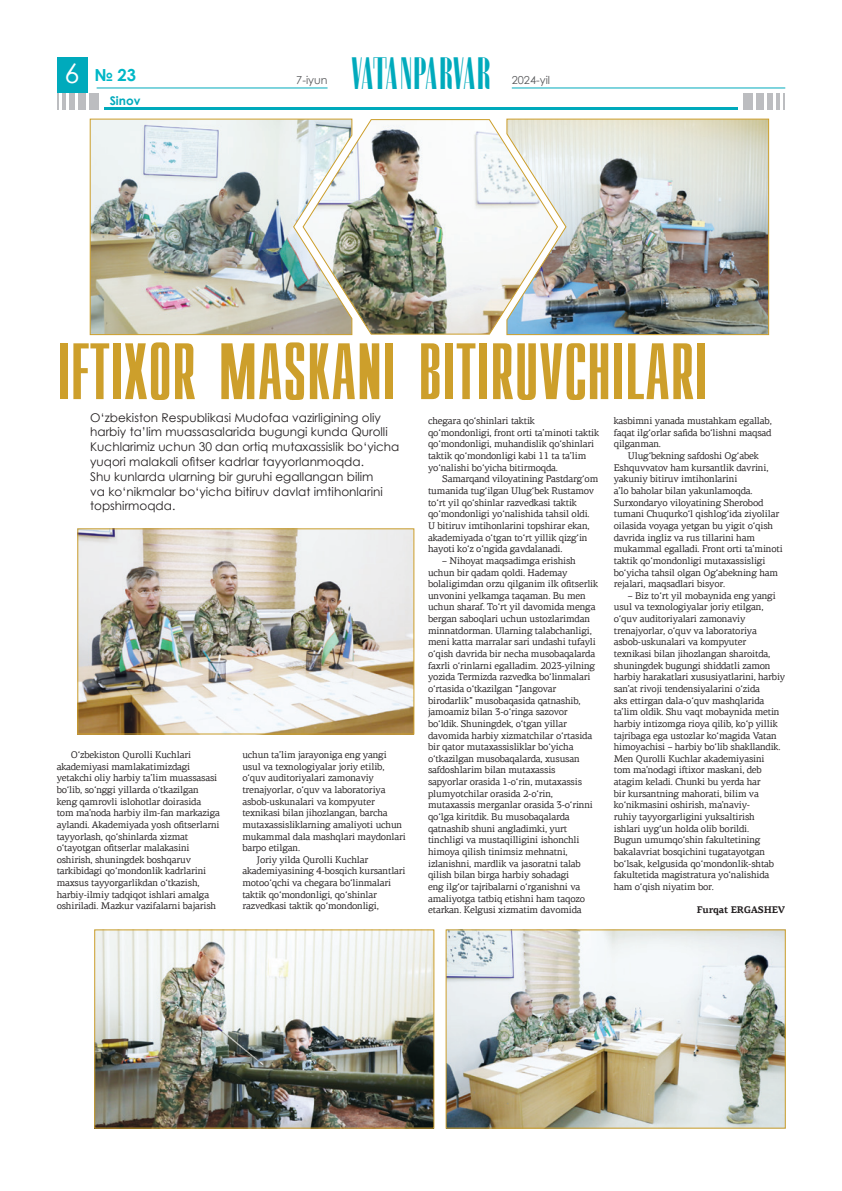
<style>
.page{position:relative;width:842px;height:1191px;background:#fff}
.page>*{position:absolute;margin:0;border:0;box-sizing:border-box;transform-origin:0 0}
.t1{font:66.4px "Virtec Compact Uz";color:#cd9f2b;scale:.95 1}
.t2{font:44.1px "Zabatana Poster";letter-spacing:-.035em;color:#00aabc;scale:.81 1}
.t3{font:700 16.6px "Century Gothic";color:#00b7c7}
.t4{font:12px/14.8px "Century Gothic";color:#231f20}
.t5{font:700 12px "Century Gothic";color:#00aabc}
.t6{font:11px "Century Gothic";color:#57585a}
.t7{font:9.7px/11.6px "PF Agora Serif Pro UZ";letter-spacing:-.02em;color:#231f20}
.t8{font:700 9.7px "PF Agora Serif Pro UZ";color:#231f20}
.s1{font-weight:400;font-size:27px;color:#fff}
</style>
<div class="page">
<div style="left:57px;top:58px;width:30px;height:35px;background:#00aabc"></div>
<hr style="left:512px;top:87px;width:273px;height:1px;background:#00aabc">
<hr style="left:97px;top:87px;width:231px;height:1px;background:#00aabc">
<div style="left:90px;top:93px;width:9px;height:17px;background:#bcbdc0"></div>
<div style="left:79px;top:93px;width:7px;height:17px;background:#bcbdc0"></div>
<div style="left:70px;top:93px;width:5px;height:17px;background:#bcbdc0"></div>
<hr style="left:62px;top:93px;width:4px;height:17px;background:#bcbdc0">
<svg style="left:57px;top:93px;width:1px;height:17px"></svg>
<div style="left:743px;top:93px;width:9px;height:17px;background:#bcbdc0"></div>
<div style="left:756px;top:93px;width:7px;height:17px;background:#bcbdc0"></div>
<div style="left:767px;top:93px;width:5px;height:17px;background:#bcbdc0"></div>
<hr style="left:776px;top:93px;width:4px;height:17px;background:#bcbdc0">
<svg style="left:783px;top:93px;width:2px;height:17px"></svg>
<hr style="left:104px;top:108px;width:634px;height:2px;background:#00aabc">
<img style="left:89px;top:118px;width:213px;height:217px">
<img style="left:559px;top:118px;width:211px;height:217px">
<img style="left:302px;top:118px;width:257px;height:217px">
<img style="left:79px;top:530px;width:333px;height:202px">
<div style="left:77px;top:528px;width:337px;height:206px;border:1px solid #cd9f2b"></div>
<img style="left:96px;top:931px;width:336px;height:195px">
<div style="left:94px;top:929px;width:340px;height:199px;border:1px solid #cd9f2b"></div>
<img style="left:448px;top:931px;width:336px;height:195px">
<div style="left:446px;top:929px;width:340px;height:199px;border:1px solid #cd9f2b"></div>
<h3 class="t3" style="left:65px;top:63px;width:73px"><span class="s1">6</span> № 23</h3>
<p class="t5" style="left:110px;top:91px;width:32px">Sinov</p>
<p class="t6" style="left:296px;top:73px;width:33px">7-iyun</p>
<h2 class="t2" style="left:351px;top:46px;width:175px">VATANPARVAR</h2>
<p class="t6" style="left:512px;top:72px;width:40px">2024-yil</p>
<h1 class="t1" style="left:57px;top:332px;width:687px">IFTIXOR MASKANI BITIRUVCHILARI</h1>
<p class="t4" style="left:90px;top:410px;width:311px">O‘zbekiston Respublikasi Mudofaa vazirligining oliy harbiy ta’lim muassasalarida bugungi kunda Qurolli Kuchlarimiz uchun 30 dan ortiq mutaxassislik bo‘yicha yuqori malakali ofitser kadrlar tayyorlanmoqda.<br>Shu kunlarda ularning bir guruhi egallangan bilim<br>va ko‘nikmalar bo‘yicha bitiruv davlat imtihonlarini topshirmoqda.</p>
<p class="t7" style="left:57px;top:749px;width:165px;text-indent:14px">O‘zbekiston Qurolli Kuchlari akademiyasi mamlakatimizdagi yetakchi oliy harbiy ta’lim muassasasi bo‘lib, so‘nggi yillarda o‘tkazilgan keng qamrovli islohotlar doirasida tom ma’noda harbiy ilm-fan markaziga aylandi. Akademiyada yosh ofitserlarni tayyorlash, qo‘shinlarda xizmat o‘tayotgan ofitserlar malakasini oshirish, shuningdek boshqaruv tarkibidagi qo‘mondonlik kadrlarini maxsus tayyorgarlikdan o‘tkazish, harbiy-ilmiy tadqiqot ishlari amalga oshiriladi. Mazkur vazifalarni bajarish</p>
<p class="t7" style="left:242px;top:749px;width:146px">uchun ta’lim jarayoniga eng yangi</p>
<p class="t7" style="left:242px;top:760px;width:144px">usul va texnologiyalar joriy etilib,</p>
<p class="t7" style="left:242px;top:772px;width:133px">o‘quv auditoriyalari zamonaviy</p>
<p class="t7" style="left:242px;top:784px;width:145px">trenajyorlar, o‘quv va laboratoriya</p>
<p class="t7" style="left:242px;top:795px;width:134px">asbob-uskunalari va kompyuter</p>
<p class="t7" style="left:242px;top:807px;width:147px">texnikasi bilan jihozlangan, barcha</p>
<p class="t7" style="left:242px;top:819px;width:161px">mutaxassisliklarning amaliyoti uchun</p>
<p class="t7" style="left:242px;top:830px;width:165px">mukammal dala mashqlari maydonlari</p>
<p class="t7" style="left:242px;top:842px;width:59px">barpo etilgan.</p>
<p class="t7" style="left:257px;top:853px;width:113px">Joriy yilda Qurolli Kuchlar</p>
<p class="t7" style="left:242px;top:865px;width:165px">akademiyasining 4-bosqich kursantlari</p>
<p class="t7" style="left:242px;top:877px;width:150px">motoo‘qchi va chegara bo‘linmalari</p>
<p class="t7" style="left:242px;top:888px;width:136px">taktik qo‘mondonligi, qo‘shinlar</p>
<p class="t7" style="left:242px;top:900px;width:138px">razvedkasi taktik qo‘mondonligi,</p>
<p class="t7" style="left:428px;top:415px;width:173px">chegara qo‘shinlari taktik qo‘mondonligi, front orti ta’minoti taktik qo‘mondonligi, muhandislik qo‘shinlari taktik qo‘mondonligi kabi 11 ta ta’lim yo‘nalishi bo‘yicha bitirmoqda.</p>
<p class="t7" style="left:428px;top:473px;width:172px;text-indent:14px">Samarqand viloyatining Pastdarg‘om tumanida tug‘ilgan Ulug‘bek Rustamov to‘rt yil qo‘shinlar razvedkasi taktik qo‘mondonligi yo‘nalishida tahsil oldi.<br>U bitiruv imtihonlarini topshirar ekan, akademiyada o‘tgan to‘rt yillik qizg‘in hayoti ko‘z o‘ngida gavdalanadi.</p>
<p class="t7" style="left:428px;top:555px;width:172px;text-indent:14px">– Nihoyat maqsadimga erishish uchun bir qadam qoldi. Hademay bolaligimdan orzu qilganim ilk ofitserlik unvonini yelkamga taqaman. Bu men uchun sharaf. To‘rt yil davomida menga bergan saboqlari uchun ustozlarimdan minnatdorman. Ularning talabchanligi, meni katta marralar sari undashi tufayli o‘qish davrida bir necha musobaqalarda faxrli o‘rinlarni egalladim. 2023-yilning yozida Termizda razvedka bo‘linmalari o‘rtasida o‘tkazilgan “Jangovar birodarlik” musobaqasida qatnashib, jamoamiz bilan 3-o‘ringa sazovor bo‘ldik. Shuningdek, o‘tgan yillar davomida harbiy xizmatchilar o‘rtasida bir qator mutaxassisliklar bo‘yicha o‘tkazilgan musobaqalarda, xususan safdoshlarim bilan mutaxassis<br>sapyorlar orasida 1-o‘rin, mutaxassis plumyotchilar orasida 2-o‘rin, mutaxassis merganlar orasida 3-o‘rinni qo‘lga kiritdik. Bu musobaqalarda qatnashib shuni angladimki, yurt tinchligi va mustaqilligini ishonchli himoya qilish tinimsiz mehnatni, izlanishni, mardlik va jasoratni talab qilish bilan birga harbiy sohadagi<br>eng ilg‘or tajribalarni o‘rganishni va amaliyotga tatbiq etishni ham taqozo etarkan. Kelgusi xizmatim davomida</p>
<p class="t7" style="left:614px;top:415px;width:160px;text-align:justify">kasbimni yanada mustahkam egallab, faqat ilg‘orlar safida bo‘lishni maqsad qilganman.</p>
<p class="t7" style="left:614px;top:450px;width:171px;text-indent:14px">Ulug‘bekning safdoshi Og‘abek Eshquvvatov ham kursantlik davrini, yakuniy bitiruv imtihonlarini<br>a’lo baholar bilan yakunlamoqda.<br>Surxondaryo viloyatining Sherobod tumani Chuqurko‘l qishlog‘ida ziyolilar oilasida voyaga yetgan bu yigit o‘qish davrida ingliz va rus tillarini ham mukammal egalladi. Front orti ta’minoti taktik qo‘mondonligi mutaxassisligi bo‘yicha tahsil olgan Og‘abekning ham rejalari, maqsadlari bisyor.</p>
<p class="t7" style="left:614px;top:590px;width:173px;text-indent:14px">– Biz to‘rt yil mobaynida eng yangi usul va texnologiyalar joriy etilgan, o‘quv auditoriyalari zamonaviy trenajyorlar, o‘quv va laboratoriya asbob-uskunalari va kompyuter texnikasi bilan jihozlangan sharoitda, shuningdek bugungi shiddatli zamon harbiy harakatlari xususiyatlarini, harbiy san’at rivoji tendensiyalarini o‘zida<br>aks ettirgan dala-o‘quv mashqlarida ta’lim oldik. Shu vaqt mobaynida metin harbiy intizomga rioya qilib, ko‘p yillik tajribaga ega ustozlar ko‘magida Vatan himoyachisi – harbiy bo‘lib shakllandik.<br>Men Qurolli Kuchlar akademiyasini<br>tom ma’nodagi iftixor maskani, deb atagim keladi. Chunki bu yerda har<br>bir kursantning mahorati, bilim va ko‘nikmasini oshirish, ma’naviy-<br>ruhiy tayyorgarligini yuksaltirish<br>ishlari uyg‘un holda olib borildi.<br>Bugun umumqo‘shin fakultetining bakalavriat bosqichini tugatayotgan bo‘lsak, kelgusida qo‘mondonlik-shtab fakultetida magistratura yo‘nalishida ham o‘qish niyatim bor.</p>
<p class="t8" style="left:697px;top:903px;width:42px">Furqat ERGASHE</p>
<p class="t8" style="left:778px;top:903px;width:9px">V</p>
</div>
